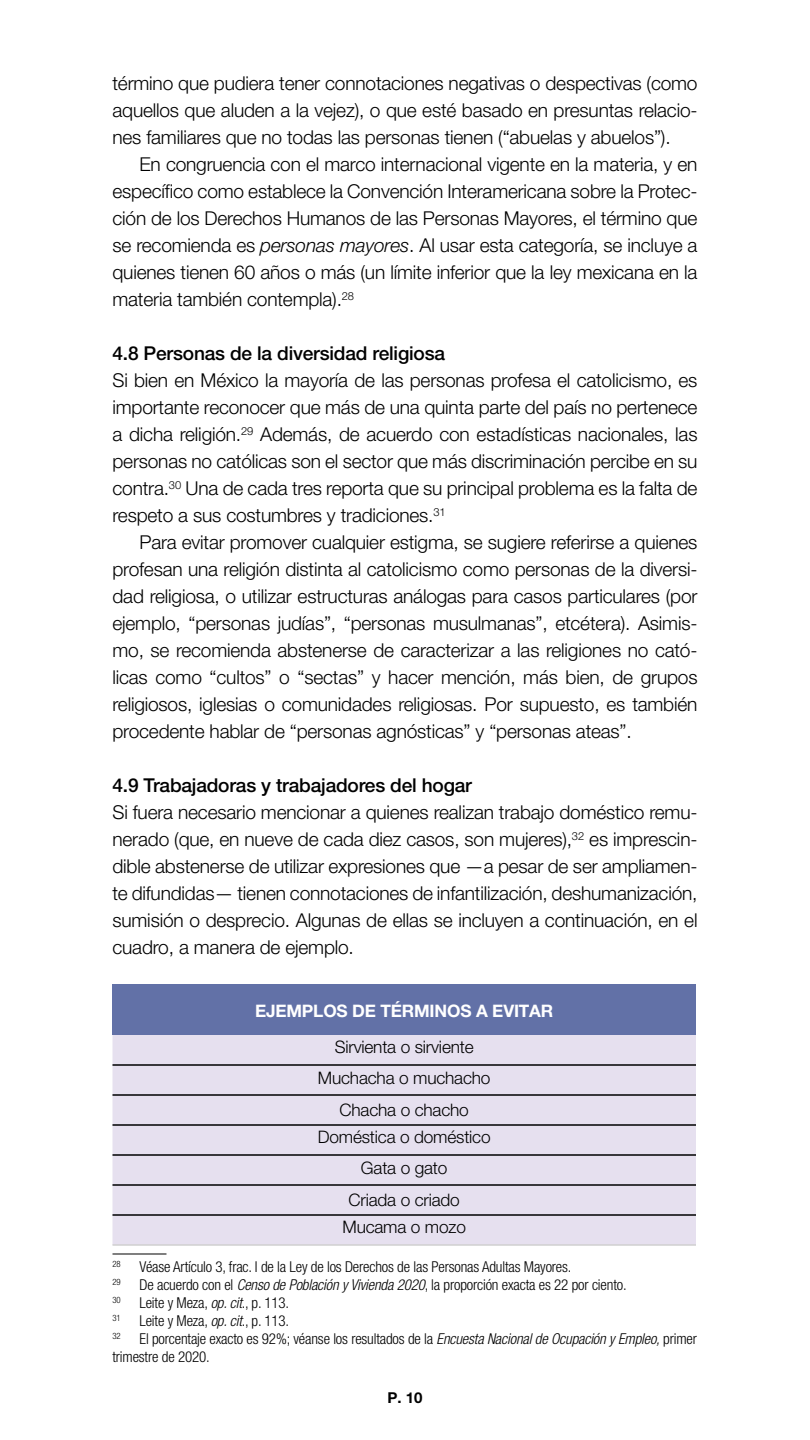
<style>
.page{position:relative;width:810px;height:1440px;background:#fff}
.page>*{position:absolute;margin:0;border:0;box-sizing:border-box;transform-origin:0 0}
.t1{font:300 19.12px/27px "Helvetica Neue LT Pro";letter-spacing:-.01em;color:#000;text-align:justify}
.t2{font:500 19.12px "Helvetica Neue LT Pro";letter-spacing:-.01em;color:#000}
.t3{font:300 17.25px/31.5px "Helvetica Neue LT Pro";letter-spacing:-.01em;color:#000;text-align:center}
.t4{font:700 17.25px "Helvetica Neue LT Pro";letter-spacing:-.01em;color:#fff}
.t5{font:300 condensed 15px/18px "Helvetica Neue LT Pro";letter-spacing:-.01em;color:#000}
.t6{font:700 15px "Helvetica Neue LT Pro";color:#000}
.s1{font-style:italic}
</style>
<div class="page">
<div style="left:112px;top:984px;width:584px;height:51px;background:#6271a7"></div>
<div style="left:112px;top:1035px;width:584px;height:210px;background:#e6e0ef"></div>
<hr style="left:113px;top:1064px;width:583px;height:2px;background:#000">
<hr style="left:113px;top:1094px;width:583px;height:2px;background:#000">
<hr style="left:113px;top:1124px;width:583px;height:2px;background:#000">
<hr style="left:113px;top:1154px;width:583px;height:2px;background:#000">
<hr style="left:113px;top:1184px;width:583px;height:2px;background:#000">
<hr style="left:113px;top:1214px;width:583px;height:2px;background:#000">
<hr style="left:113px;top:1244px;width:583px;height:2px;background:#d0d0d0">
<hr style="left:113px;top:1254px;width:54px;height:1px;background:#000">
<p class="t1" style="left:112px;top:69px;width:587px">término que pudiera tener connotaciones negativas o despectivas (como aquellos que aluden a la vejez), o que esté basado en presuntas relacio&shy;nes familiares que no todas las personas tienen (“abuelas y abuelos”).</p>
<p class="t1" style="left:112px;top:150px;width:587px;text-indent:27px">En congruencia con el marco internacional vigente en la materia, y en específico como establece la Convención Interamericana sobre la Protec&shy;ción de los Derechos Humanos de las Personas Mayores, el término que se recomienda es <span class="s1">personas mayores</span>. Al usar esta categoría, se incluye a quienes tienen 60 años o más (un límite inferior que la ley mexicana en la materia también contempla).<sup>28</sup></p>
<p class="t2" style="left:112px;top:342px;width:334px">4.8 Personas de la diversidad religiosa</p>
<p class="t1" style="left:112px;top:366px;width:587px">Si bien en México la mayoría de las personas profesa el catolicismo, es importante reconocer que más de una quinta parte del país no pertenece a dicha religión.<sup>29</sup> Además, de acuerdo con estadísticas nacionales, las personas no católicas son el sector que más discriminación percibe en su contra.<sup>30</sup> Una de cada tres reporta que su principal problema es la falta de respeto a sus costumbres y tradiciones.<sup>31</sup></p>
<p class="t1" style="left:112px;top:528px;width:587px;text-indent:27px">Para evitar promover cualquier estigma, se sugiere referirse a quienes profesan una religión distinta al catolicismo como personas de la diversi&shy;dad religiosa, o utilizar estructuras análogas para casos particulares (por ejemplo, “personas judías”, “personas musulmanas”, etcétera). Asimis&shy;mo, se recomienda abstenerse de caracterizar a las religiones no cató&shy;licas como “cultos” o “sectas” y hacer mención, más bien, de grupos religiosos, iglesias o comunidades religiosas. Por supuesto, es también procedente hablar de “personas agnósticas” y “personas ateas”.</p>
<p class="t2" style="left:112px;top:774px;width:361px">4.9 Trabajadoras y trabajadores del hogar</p>
<p class="t1" style="left:112px;top:798px;width:587px">Si fuera necesario mencionar a quienes realizan trabajo doméstico remu&shy;nerado (que, en nueve de cada diez casos, son mujeres),<sup>32</sup> es imprescin&shy;dible abstenerse de utilizar expresiones que —a pesar de ser ampliamen&shy;te difundidas— tienen connotaciones de infantilización, deshumanización, sumisión o desprecio. Algunas de ellas se incluyen a continuación, en el cuadro, a manera de ejemplo.</p>
<p class="t4" style="left:255px;top:1000px;width:300px">EJEMPLOS DE TÉRMINOS A EVITAR</p>
<p class="t3" style="left:318px;top:1031px;width:174px">Sirvienta o sirviente<br>Muchacha o muchacho<br>Chacha o chacho</p>
<p class="t3" style="left:318px;top:1121px;width:174px">Doméstica o doméstico<br>Gata o gato<br>Criada o criado</p>
<p class="t3" style="left:342px;top:1211px;width:125px">Mucama o mozo</p>
<p class="t5" style="left:113px;top:1258px;width:586px"><sup>28</sup> Véase Artículo 3, frac. I de la Ley de los Derechos de las Personas Adultas Mayores.<br><sup>29</sup> De acuerdo con el <span class="s1">Censo de Población y Vivienda 2020</span>, la proporción exacta es 22 por ciento.<br><sup>30</sup> Leite y Meza, <span class="s1">op. cit</span>., p. 113.<br><sup>31</sup> Leite y Meza, <span class="s1">op. cit</span>., p. 113.<br><sup>32</sup> El porcentaje exacto es 92%; véanse los resultados de la <span class="s1">Encuesta Nacional de Ocupación y Empleo,</span> primer trimestre de 2020.</p>
<p class="t6" style="left:387px;top:1389px;width:37px">P. 10</p>
</div>
